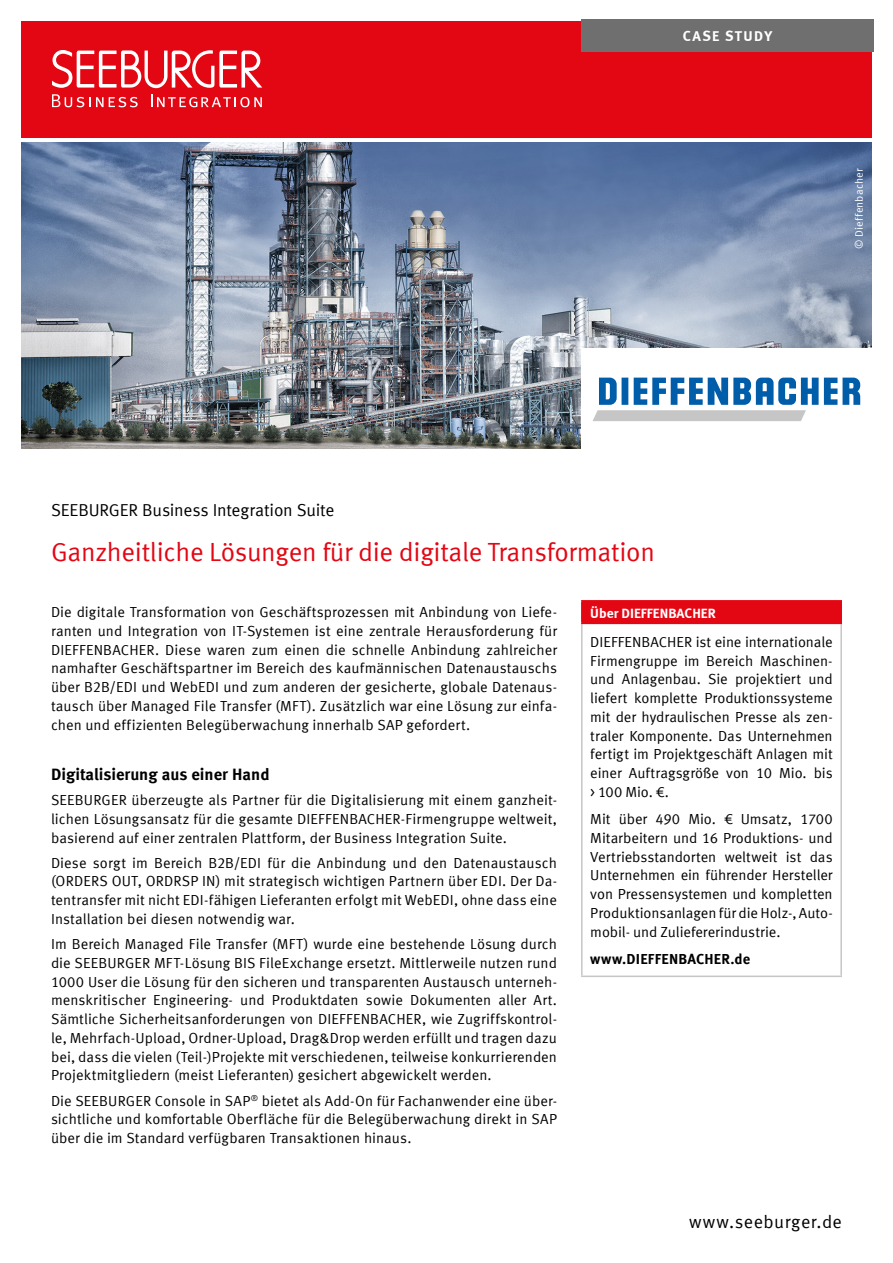
<style>
.page{position:relative;width:893px;height:1263px;background:#fff}
.page>*{position:absolute;margin:0;border:0;box-sizing:border-box;transform-origin:0 0}
.t1{font:26.25px "Meta Offc Pro Norm";letter-spacing:-.01em;color:#e30613}
.t2{font:18px "Meta Offc Pro Norm";letter-spacing:.025em;color:#000}
.t3{font:17.25px "Meta Offc Pro Norm";letter-spacing:-.01em;color:#000}
.t4{font:700 16.5px "Meta Offc Pro";color:#000}
.t5{font:14.55px/18.8px "Meta Offc Pro Norm";color:#000;text-align:justify}
.t6{font:700 14.55px "Meta Offc Pro";letter-spacing:.01em;color:#000}
.t7{font:14.55px "Meta Bold LF";letter-spacing:.1em;color:#fff}
.t8{font:13.8px "Meta Bold LF";color:#fff}
.t9{font:10.8px "Meta Offc Pro Norm";letter-spacing:.015em;color:#fff}
.s1{font-family:"Meta Normal LF"}
</style>
<div class="page">
<div style="left:21px;top:21px;width:851px;height:117px;background:#e30613"></div>
<svg style="left:52px;top:50px;width:210px;height:38px"></svg>
<svg style="left:151px;top:94px;width:111px;height:13px"></svg>
<svg style="left:52px;top:94px;width:86px;height:13px"></svg>
<img style="left:21px;top:142px;width:851px;height:307px">
<div style="left:581px;top:19px;width:293px;height:33px;background:#706f6f"></div>
<div style="left:581px;top:349px;width:299px;height:101px;background:#fff"></div>
<svg style="left:593px;top:378px;width:267px;height:43px"></svg>
<div style="left:582px;top:601px;width:259px;height:22px;background:#e30613"></div>
<hr style="left:581px;top:624px;width:2px;height:351px;background:#c6c6c6">
<hr style="left:840px;top:624px;width:2px;height:351px;background:#c6c6c6">
<hr style="left:581px;top:975px;width:261px;height:2px;background:#c6c6c6">
<hr style="left:581px;top:600px;width:261px;height:2px;background:#e30613">
<hr style="left:581px;top:601px;width:2px;height:22px;background:#e30613">
<hr style="left:840px;top:601px;width:2px;height:22px;background:#e30613">
<hr style="left:581px;top:623px;width:261px;height:1px;background:#e30613">
<p class="t7" style="left:683px;top:28px;width:91px">CASE STUDY</p>
<p class="t9" style="left:851px;top:249px;width:82px;rotate:-90deg"><span class="s1">©</span> Dieffenbacher</p>
<p class="t3" style="left:51px;top:497px;width:285px">SEEBURGER Business Integration Suite</p>
<h1 class="t1" style="left:51px;top:532px;width:605px">Ganzheitliche Lösungen für die digitale Transformation</h1>
<p class="t5" style="left:51px;top:602px;width:507px">Die digitale Transformation von Geschäftsprozessen mit Anbindung von Liefe&shy;ranten und Integration von IT-Systemen ist eine zentrale Herausforderung für DIEFFENBACHER. Diese waren zum einen die schnelle Anbindung zahlreicher namhafter Geschäftspartner im Bereich des kaufmännischen Datenaustauschs über B2B/EDI und WebEDI und zum anderen der gesicherte, globale Datenaus&shy;tausch über Managed File Transfer (MFT). Zusätzlich war eine Lösung zur einfa&shy;chen und effizienten Belegüberwachung innerhalb SAP gefordert.</p>
<p class="t4" style="left:51px;top:761px;width:220px">Digitalisierung aus einer Hand</p>
<p class="t5" style="left:51px;top:790px;width:507px">SEEBURGER überzeugte als Partner für die Digitalisierung mit einem ganzheit&shy;lichen Lösungsansatz für die gesamte DIEFFENBACHER-Firmengruppe weltweit, basierend auf einer zentralen Plattform, der Business Integration Suite.</p>
<p class="t5" style="left:51px;top:852px;width:507px">Diese sorgt im Bereich B2B/EDI für die Anbindung und den Datenaustausch (ORDERS OUT, ORDRSP IN) mit strategisch wichtigen Partnern über EDI. Der Da&shy;tentransfer mit nicht EDI-fähigen Lieferanten erfolgt mit WebEDI, ohne dass eine Installation bei diesen notwendig war.</p>
<p class="t5" style="left:51px;top:934px;width:507px">Im Bereich Managed File Transfer (MFT) wurde eine bestehende Lösung durch die SEEBURGER MFT-Lösung BIS FileExchange ersetzt. Mittlerweile nutzen rund 1000 User die Lösung für den sicheren und transparenten Austausch unterneh&shy;menskritischer Engineering- und Produktdaten sowie Dokumenten aller Art.<br>Sämtliche Sicherheitsanforderungen von DIEFFENBACHER, wie Zugriffskontrol&shy;le, Mehrfach-Upload, Ordner-Upload, Drag&amp;Drop werden erfüllt und tragen dazu bei, dass die vielen (Teil-)Projekte mit verschiedenen, teilweise konkurrierenden Projektmitgliedern (meist Lieferanten) gesichert abgewickelt werden.</p>
<p class="t5" style="left:51px;top:1090px;width:508px">Die SEEBURGER Console in SAP<sup>®</sup> bietet als Add-On für Fachanwender eine über&shy;sichtliche und komfortable Oberfläche für die Belegüberwachung direkt in SAP über die im Standard verfügbaren Transaktionen hinaus.</p>
<p class="t8" style="left:590px;top:604px;width:127px">Über DIEFFENBACHER</p>
<p class="t5" style="left:590px;top:631px;width:244px">DIEFFENBACHER ist eine internationale Firmengruppe im Bereich Maschinen&shy;und Anlagenbau. Sie projektiert und liefert komplette Produktionssysteme mit der hydraulischen Presse als zen&shy;traler Komponente. Das Unternehmen fertigt im Projektgeschäft Anlagen mit einer Auftragsgröße von 10 Mio. bis &gt; 100 Mio. €.</p>
<p class="t5" style="left:590px;top:809px;width:244px">Mit über 490 Mio. € Umsatz, 1700<br>Mitarbeitern und 16 Produktions- und Vertriebsstandorten weltweit ist das Unternehmen ein führender Hersteller von Pressensystemen und kompletten Produktionsanlagen für die Holz-, Auto&shy;mobil- und Zuliefererindustrie.</p>
<p class="t6" style="left:590px;top:947px;width:161px">www.DIEFFENBACHER.de</p>
<p class="t2" style="left:689px;top:1208px;width:154px">www.seeburger.de</p>
</div>
